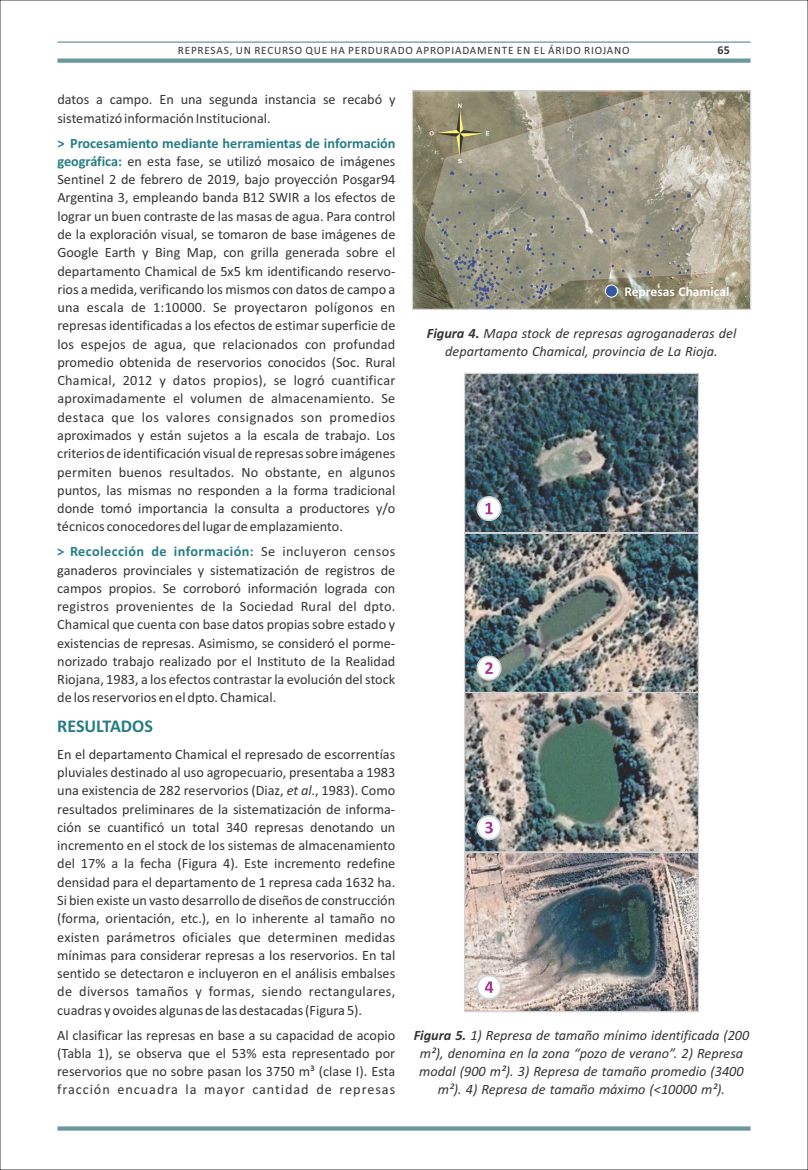
<style>
.page{position:relative;width:808px;height:1170px;background:#fff}
.page>*{position:absolute;margin:0;border:0;box-sizing:border-box;transform-origin:0 0}
.t1{font:700 18px "Calibri";color:#267d82}
.t2{font:14.25px/18.3px "Calibri";color:#373435;text-align:justify}
.t3{font:italic 14.25px/18.3px "Calibri";color:#373435;text-align:center}
.t4{font:700 13.5px "Calibri";color:#fefefe}
.t5{font:700 12px "Calibri";color:#373435}
.t6{font:11.25px "Calibri";letter-spacing:.065em;color:#373435}
.s1{font-weight:700;color:#267d82}
.s2{font-style:italic}
.s3{font-weight:700}
</style>
<div class="page">
<img style="left:414px;top:92px;width:335px;height:216px">
<div style="left:412px;top:90px;width:339px;height:220px;border:1px solid #d2d3d5"></div>
<img style="left:466px;top:534px;width:231px;height:157px">
<div style="left:464px;top:532px;width:235px;height:161px;border:1px solid #d2d3d5"></div>
<img style="left:466px;top:375px;width:231px;height:156px">
<div style="left:464px;top:373px;width:235px;height:160px;border:1px solid #d2d3d5"></div>
<img style="left:466px;top:693px;width:231px;height:157px">
<div style="left:464px;top:691px;width:235px;height:161px;border:1px solid #d2d3d5"></div>
<img style="left:466px;top:853px;width:231px;height:157px">
<div style="left:464px;top:851px;width:235px;height:161px;border:1px solid #d2d3d5"></div>
<svg style="left:57px;top:1126px;width:693px;height:4px;background:#78a1a7"></svg>
<hr style="left:57px;top:41px;width:693px;height:2px;background:#6a989e">
<div style="left:57px;top:58px;width:693px;height:5px;background:#6a989e"></div>
<svg style="left:605px;top:284px;width:13px;height:13px"></svg>
<div style="left:606px;top:285px;width:11px;height:11px;background:#3457a0;border-radius:50%"></div>
<svg style="left:476px;top:496px;width:26px;height:25px"></svg>
<svg style="left:485px;top:503px;width:7px;height:11px"></svg>
<svg style="left:476px;top:655px;width:26px;height:25px"></svg>
<svg style="left:485px;top:662px;width:8px;height:11px"></svg>
<svg style="left:476px;top:815px;width:26px;height:25px"></svg>
<svg style="left:485px;top:821px;width:8px;height:12px"></svg>
<svg style="left:476px;top:974px;width:26px;height:25px"></svg>
<svg style="left:485px;top:981px;width:8px;height:11px"></svg>
<svg style="left:429px;top:104px;width:60px;height:59px;background:#969072"></svg>
<p class="t6" style="left:178px;top:46px;width:453px">REPRESAS, UN RECURSO QUE HA PERDURADO APROPIADAMENTE EN EL ÁRIDO RIOJANO</p>
<p class="t5" style="left:718px;top:45px;width:14px">65</p>
<p class="t2" style="left:57px;top:92px;width:340px">datos a campo. En una segunda instancia se recabó y sistematizó información Institucional.</p>
<p class="t2" style="left:57px;top:135px;width:340px"><span class="s1">&gt; Procesamiento mediante herramientas de información geográfica:</span> en esta fase, se utilizó mosaico de imágenes Sentinel 2 de febrero de 2019, bajo proyección Posgar94<br>Argentina 3, empleando banda B12 SWIR a los efectos de lograr un buen contraste de las masas de agua. Para control de la exploración visual, se tomaron de base imágenes de Google Earth y Bing Map, con grilla generada sobre el departamento Chamical de 5x5 km identificando reservo&shy;rios a medida, verificando los mismos con datos de campo a una escala de 1:10000. Se proyectaron polígonos en represas identificadas a los efectos de estimar superficie de los espejos de agua, que relacionados con profundad promedio obtenida de reservorios conocidos (Soc. Rural Chamical, 2012 y datos propios), se logró cuantificar aproximadamente el volumen de almacenamiento. Se destaca que los valores consignados son promedios aproximados y están sujetos a la escala de trabajo. Los criterios de identificación visual de represas sobre imágenes permiten buenos resultados. No obstante, en algunos puntos, las mismas no responden a la forma tradicional donde tomó importancia la consulta a productores y/o técnicos conocedores del lugar de emplazamiento.</p>
<p class="t2" style="left:57px;top:543px;width:340px"><span class="s1">&gt; Recolección de información:</span> Se incluyeron censos ganaderos provinciales y sistematización de registros de campos propios. Se corroboró información lograda con registros provenientes de la Sociedad Rural del dpto.<br>Chamical que cuenta con base datos propias sobre estado y existencias de represas. Asimismo, se consideró el porme&shy;norizado trabajo realizado por el Instituto de la Realidad Riojana, 1983, a los efectos contrastar la evolución del stock de los reservorios en el dpto. Chamical.</p>
<p class="t1" style="left:57px;top:719px;width:97px">RESULTADOS</p>
<p class="t2" style="left:57px;top:746px;width:340px">En el departamento Chamical el represado de escorrentías pluviales destinado al uso agropecuario, presentaba a 1983 una existencia de 282 reservorios (Diaz, <span class="s2">et al</span>., 1983). Como resultados preliminares de la sistematización de informa&shy;ción se cuantificó un total 340 represas denotando un incremento en el stock de los sistemas de almacenamiento del 17% a la fecha (Figura 4). Este incremento redefine densidad para el departamento de 1 represa cada 1632 ha.<br>Si bien existe un vasto desarrollo de diseños de construcción (forma, orientación, etc.), en lo inherente al tamaño no existen parámetros oficiales que determinen medidas mínimas para considerar represas a los reservorios. En tal sentido se detectaron e incluyeron en el análisis embalses de diversos tamaños y formas, siendo rectangulares, cuadras y ovoides algunas de las destacadas (Figura 5).</p>
<p class="t2" style="left:57px;top:1026px;width:340px">Al clasificar las represas en base a su capacidad de acopio (Tabla 1), se observa que el 53% esta representado por reservorios que no sobre pasan los 3750 m³ (clase I). Esta fracción encuadra la mayor cantidad de represas</p>
<p class="t3" style="left:414px;top:1026px;width:337px"><span class="s3">Figura 5.</span> 1) Represa de tamaño mínimo identificada (200 m²), denomina en la zona “pozo de verano”. 2) Represa modal (900 m²). 3) Represa de tamaño promedio (3400 m²). 4) Represa de tamaño máximo (&lt;10000 m²).</p>
<p class="t4" style="left:624px;top:285px;width:107px">Represas Chamical</p>
<p class="t3" style="left:427px;top:325px;width:311px"><span class="s3">Figura 4.</span> Mapa stock de represas agroganaderas del departamento Chamical, provincia de La Rioja.</p>
</div>
